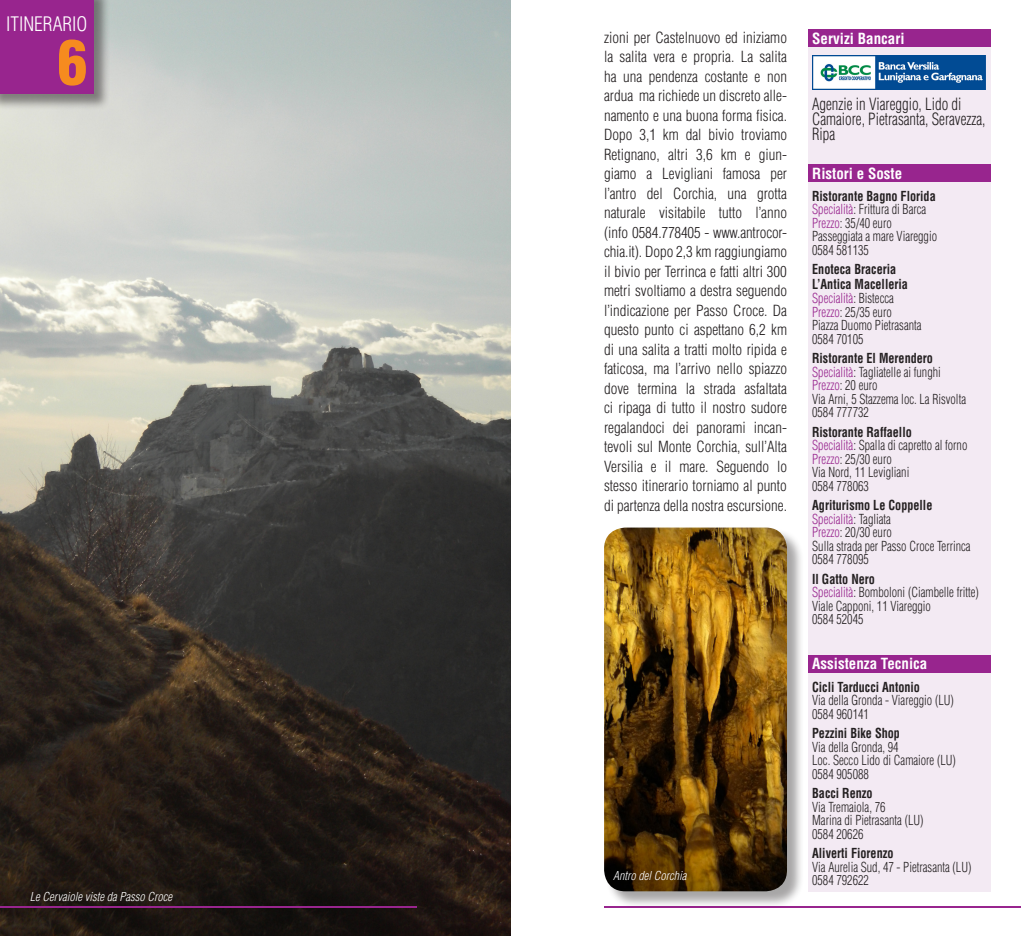
<style>
.page{position:relative;width:1021px;height:936px;background:#fff}
.page>*{position:absolute;margin:0;border:0;box-sizing:border-box;transform-origin:0 0}
.t1{font:900 condensed 60px "Helvetica";color:#f68b1f}
.t2{font:300 condensed 19.5px "Helvetica";color:#fff}
.t3{font:300 condensed 16.5px/15px "Helvetica";color:#231f20;scale:.9 1}
.t4{font:300 condensed 15px/19.5px "Helvetica";color:#231f20;text-align:justify}
.t5{font:700 condensed 15px "Helvetica";color:#fff}
.t6{font:300 condensed 13.5px/13.5px "Helvetica";color:#231f20;scale:.9 1}
.t7{font:700 condensed 13.5px/15px "Helvetica";color:#231f20;scale:.9 1}
.t8{font:italic 300 condensed 12px "Helvetica";color:#fff}
.s1{font-weight:700}
.s2{color:#98258e}
</style>
<div class="page">
<img style="left:0;top:0;width:510px;height:935px">
<div style="left:808px;top:30px;width:183px;height:861px;background:#f3eaf3"></div>
<div style="left:808px;top:30px;width:183px;height:17px;background:#98258e"></div>
<div style="left:808px;top:164px;width:183px;height:18px;background:#98258e"></div>
<div style="left:808px;top:655px;width:183px;height:17px;background:#98258e"></div>
<hr style="left:604px;top:906px;width:416px;height:1px;background:#98258e">
<hr style="left:0;top:906px;width:417px;height:1px;background:#98258e">
<img style="left:812px;top:55px;width:173px;height:34px">
<div style="left:0;top:0;width:111px;height:111px;background:#231f20;opacity:.5"></div>
<div style="left:0;top:0;width:94px;height:94px;background:#98258e"></div>
<div style="left:605px;top:528px;width:199px;height:380px;background:#231f20;opacity:.4"></div>
<img style="left:604px;top:527px;width:183px;height:364px">
<p class="t2" style="left:6px;top:12px;width:83px">ITINERARIO</p>
<p class="t1" style="left:57px;top:25px;width:31px">6</p>
<p class="t8" style="left:30px;top:889px;width:144px">Le Cervaiole viste da Passo Croce</p>
<p class="t4" style="left:604px;top:27px;width:184px">zioni per Castelnuovo ed iniziamo la salita vera e propria. La salita ha una pendenza costante e non ardua ma richiede un discreto alle&shy;namento e una buona forma fisica.<br>Dopo 3,1 km dal bivio troviamo Retignano, altri 3,6 km e giun&shy;giamo a Levigliani famosa per l’antro del Corchia, una grotta naturale visitabile tutto l’anno (info 0584.778405 - www.antrocor&shy;chia.it). Dopo 2,3 km raggiungiamo il bivio per Terrinca e fatti altri 300 metri svoltiamo a destra seguendo l’indicazione per Passo Croce. Da questo punto ci aspettano 6,2 km di una salita a tratti molto ripida e faticosa, ma l’arrivo nello spiazzo dove termina la strada asfaltata ci ripaga di tutto il nostro sudore regalandoci dei panorami incan&shy;tevoli sul Monte Corchia, sull’Alta Versilia e il mare. Seguendo lo stesso itinerario torniamo al punto di partenza della nostra escursione.</p>
<p class="t8" style="left:613px;top:868px;width:75px">Antro del Corchia</p>
<p class="t5" style="left:812px;top:30px;width:94px">Servizi Bancari</p>
<p class="t3" style="left:812px;top:96px;width:194px">Agenzie in Viareggio, Lido di<br>Camaiore, Pietrasanta, Seravezza,<br>Ripa</p>
<p class="t5" style="left:812px;top:164px;width:91px">Ristori e Soste</p>
<p class="t6" style="left:812px;top:189px;width:140px"><span class="s1">Ristorante Bagno Florida<br></span><span class="s2">Specialità</span>: Frittura di Barca<br><span class="s2">Prezzo</span>: 35/40 euro<br>Passeggiata a mare Viareggio<br>0584 581135</p>
<p class="t7" style="left:812px;top:262px;width:108px">Enoteca Braceria<br>L’Antica Macelleria</p>
<p class="t6" style="left:812px;top:291px;width:123px"><span class="s2">Specialità</span>: Bistecca<br><span class="s2">Prezzo</span>: 25/35 euro<br>Piazza Duomo Pietrasanta<br>0584 70105</p>
<p class="t6" style="left:812px;top:351px;width:172px"><span class="s1">Ristorante El Merendero<br></span><span class="s2">Specialità</span>: Tagliatelle ai funghi<br><span class="s2">Prezzo</span>: 20 euro<br>Via Arni, 5 Stazzema loc. La Risvolta<br>0584 777732</p>
<p class="t6" style="left:812px;top:425px;width:174px"><span class="s1">Ristorante Raffaello<br></span><span class="s2">Specialità</span>: Spalla di capretto al forno<br><span class="s2">Prezzo</span>: 25/30 euro<br>Via Nord, 11 Levigliani<br>0584 778063</p>
<p class="t6" style="left:812px;top:498px;width:177px"><span class="s1">Agriturismo Le Coppelle<br></span><span class="s2">Specialità</span>: Tagliata<br><span class="s2">Prezzo</span>: 20/30 euro<br>Sulla strada per Passo Croce Terrinca<br>0584 778095</p>
<p class="t6" style="left:812px;top:572px;width:187px"><span class="s1">Il Gatto Nero<br></span><span class="s2">Specialità</span>: Bomboloni (Ciambelle fritte)<br>Viale Capponi, 11 Viareggio<br>0584 52045</p>
<p class="t5" style="left:812px;top:654px;width:117px">Assistenza Tecnica</p>
<p class="t6" style="left:812px;top:680px;width:159px"><span class="s1">Cicli Tarducci Antonio<br></span>Via della Gronda - Viareggio (LU)<br>0584 960141</p>
<p class="t6" style="left:812px;top:726px;width:161px"><span class="s1">Pezzini Bike Shop<br></span>Via della Gronda, 94<br>Loc. Secco Lido di Camaiore (LU)<br>0584 905088</p>
<p class="t6" style="left:812px;top:786px;width:125px"><span class="s1">Bacci Renzo<br></span>Via Tremaiola, 76<br>Marina di Pietrasanta (LU)<br>0584 20626</p>
<p class="t6" style="left:812px;top:846px;width:178px"><span class="s1">Aliverti Fiorenzo<br></span>Via Aurelia Sud, 47 - Pietrasanta (LU)<br>0584 792622</p>
</div>
